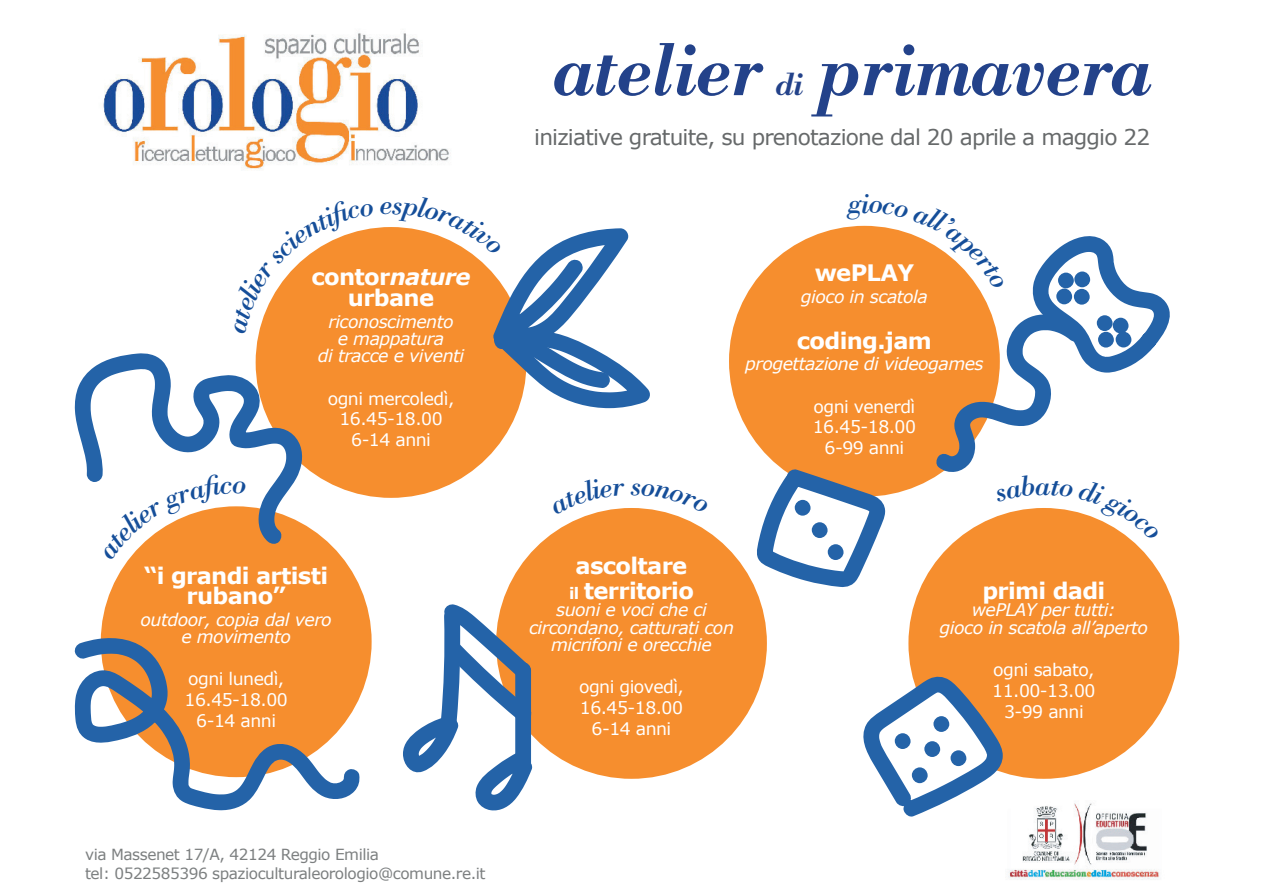
<style>
.page{position:relative;width:1263px;height:893px;background:#fff}
.page>*{position:absolute;margin:0;border:0;box-sizing:border-box;transform-origin:0 0}
.t1{font:italic 700 69.15px "Libre Bodoni";color:#23428a}
.t2{font:italic 29.1px "Bodoni LT Std";color:#154e99}
.t3{font:700 22.65px/20.9px "Verdana";letter-spacing:-.03em;color:#fff;text-align:center}
.t4{font:21.75px "Verdana";letter-spacing:-.04em;color:#66696a}
.t5{font:italic 17.4px/17.4px "Verdana";letter-spacing:-.03em;color:#fff;text-align:center}
.t6{font:17.25px/20.9px "Verdana";letter-spacing:-.03em;color:#fff;text-align:center}
.t7{font:15.3px/19.2px "Verdana";letter-spacing:-.03em;color:#7c7f80}
.s1{font-style:italic}
.s2{font-size:29.55px}
.s3{font-size:15.75px}
</style>
<div class="page">
<img style="left:103px;top:33px;width:346px;height:137px">
<img style="left:1008px;top:803px;width:151px;height:77px">
<div style="left:101px;top:506px;width:271px;height:271px;background:#f68e2e;border-radius:50%"></div>
<div style="left:256px;top:227px;width:270px;height:271px;background:#f68e2e;border-radius:50%"></div>
<div style="left:729px;top:226px;width:271px;height:271px;background:#f68e2e;border-radius:50%"></div>
<div style="left:496px;top:508px;width:271px;height:271px;background:#f68e2e;border-radius:50%"></div>
<div style="left:908px;top:508px;width:271px;height:271px;background:#f68e2e;border-radius:50%"></div>
<svg style="left:74px;top:636px;width:286px;height:175px"></svg>
<svg style="left:863px;top:676px;width:140px;height:141px"></svg>
<div style="left:894px;top:733px;width:17px;height:16px;background:#2463a8;border-radius:50%"></div>
<div style="left:933px;top:716px;width:16px;height:16px;background:#2463a8;border-radius:50%"></div>
<div style="left:912px;top:767px;width:16px;height:16px;background:#2463a8;border-radius:50%"></div>
<div style="left:924px;top:741px;width:16px;height:16px;background:#2463a8;border-radius:50%"></div>
<div style="left:950px;top:750px;width:16px;height:16px;background:#2463a8;border-radius:50%"></div>
<svg style="left:403px;top:604px;width:130px;height:207px"></svg>
<svg style="left:74px;top:353px;width:230px;height:208px"></svg>
<svg style="left:258px;top:228px;width:116px;height:106px"></svg>
<svg style="left:380px;top:227px;width:270px;height:181px"></svg>
<svg style="left:589px;top:508px;width:36px;height:7px"></svg>
<svg style="left:636px;top:508px;width:32px;height:5px"></svg>
<svg style="left:756px;top:225px;width:414px;height:363px"></svg>
<h3 class="t3" style="left:312px;top:267px;width:160px">contor<span class="s1">nature </span>urbane</h3>
<p class="t5" style="left:318px;top:313px;width:148px">riconoscimento<br>e mappatura<br>di tracce e viventi</p>
<p class="t6" style="left:328px;top:388px;width:128px">ogni mercoledì,<br>16.45-18.00<br>6-14 anni</p>
<h3 class="t3" style="left:144px;top:565px;width:185px">“i grandi artisti rubano”</h3>
<p class="t5" style="left:141px;top:611px;width:193px">outdoor, copia dal vero e movimento</p>
<p class="t6" style="left:185px;top:669px;width:105px">ogni lunedì,<br>16.45-18.00<br>6-14 anni</p>
<h1 class="t1" style="left:552px;top:31px;width:600px">atelier <span class="s2">di</span> primavera</h1>
<p class="t4" style="left:534px;top:123px;width:618px">iniziative gratuite, su prenotazione dal 20 aprile a maggio 22</p>
<h2 class="t2" style="left:861px;top:185px;width:10px">i</h2>
<h3 class="t3" style="left:815px;top:263px;width:101px">wePLAY</h3>
<p class="t5" style="left:801px;top:288px;width:129px">gioco in scatola</p>
<h3 class="t3" style="left:797px;top:331px;width:136px">coding.jam</h3>
<p class="t5" style="left:745px;top:356px;width:240px">progettazione di videogames</p>
<p class="t6" style="left:813px;top:396px;width:105px">ogni venerdì<br>16.45-18.00<br>6-99 anni</p>
<h2 class="t2" style="left:1035px;top:467px;width:18px">a</h2>
<h3 class="t3" style="left:569px;top:554px;width:126px;line-height:24.9px;text-align:left">ascoltare <span class="s3">il</span> territorio</h3>
<p class="t5" style="left:529px;top:602px;width:206px">suoni e voci che ci circondano, catturati con micrifoni e orecchie</p>
<p class="t6" style="left:579px;top:677px;width:106px">ogni giovedì,<br>16.45-18.00<br>6-14 anni</p>
<h3 class="t3" style="left:982px;top:580px;width:124px">primi dadi</h3>
<p class="t5" style="left:940px;top:602px;width:210px">wePLAY per tutti:<br>gioco in scatola all’aperto</p>
<p class="t6" style="left:992px;top:659px;width:105px">ogni sabato,<br>11.00-13.00<br>3-99 anni</p>
<p class="t7" style="left:85px;top:845px;width:402px">via Massenet 17/A, 42124 Reggio Emilia<br>tel: 0522585396 spazioculturaleorologio@comune.re.it</p>
</div>
